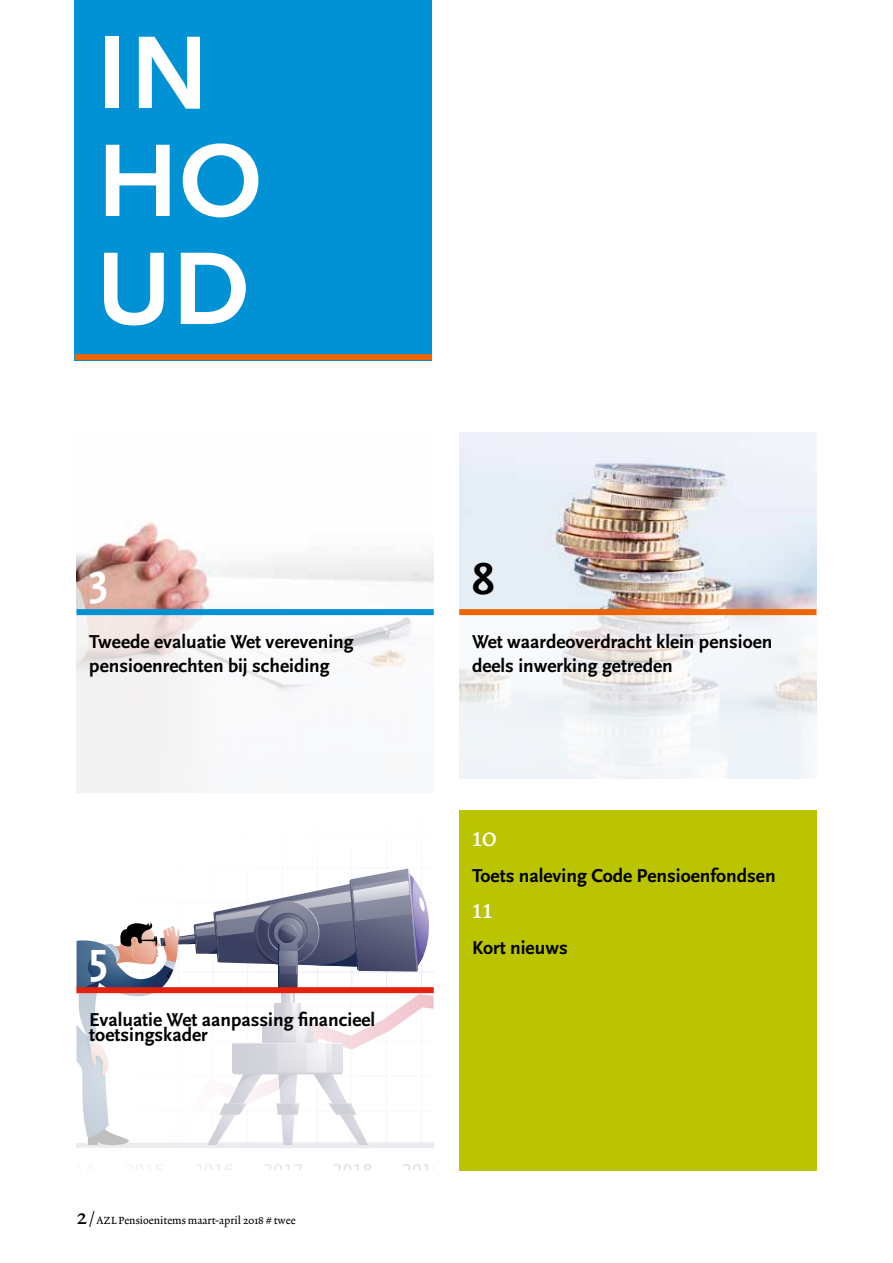
<style>
.page{position:relative;width:893px;height:1263px;background:#fff}
.page>*{position:absolute;margin:0;border:0;box-sizing:border-box;transform-origin:0 0}
.t1{font:700 108px/108px "Scala Sans OT";color:#fff}
.t2{font:700 45px "Scala Sans OT";color:#fff}
.t3{font:700 45px "Scala Sans OT";color:#000}
.t4{font:27px "Lexicon No 2 Roman A";color:#fff}
.t5{font:700 19.5px/24px "Scala Sans OT";color:#000}
.t6{font:10.5px "Lexicon No 2 Roman A";color:#000}
.s1{font-size:21px}
.s2{font-size:18px}
</style>
<div class="page">
<img style="left:77px;top:522px;width:357px;height:87px">
<svg style="left:77px;top:615px;width:357px;height:177px"></svg>
<div style="left:77px;top:609px;width:357px;height:6px;background:#0092d4"></div>
<svg style="left:77px;top:868px;width:357px;height:119px"></svg>
<svg style="left:77px;top:993px;width:357px;height:177px"></svg>
<div style="left:77px;top:987px;width:357px;height:6px;background:#e4200e"></div>
<div style="left:75px;top:0;width:357px;height:360px;background:#0092d4"></div>
<div style="left:75px;top:354px;width:357px;height:6px;background:#ec6502"></div>
<div style="left:459px;top:810px;width:357px;height:360px;background:#bac400"></div>
<img style="left:459px;top:432px;width:357px;height:177px">
<svg style="left:459px;top:615px;width:357px;height:164px;fill:#f1f4f8"></svg>
<div style="left:459px;top:609px;width:357px;height:6px;background:#ec6502"></div>
<h1 class="t1" style="left:96px;top:20px;width:167px">IN<br>HO<br>UD</h1>
<h2 class="t2" style="left:89px;top:554px;width:21px">3</h2>
<p class="t5" style="left:89px;top:630px;width:266px">Tweede evaluatie Wet verevening pensioenrechten bij scheiding</p>
<h2 class="t2" style="left:89px;top:932px;width:20px">5</h2>
<p class="t5" style="left:89px;top:1012px;width:287px;line-height:15px">Evaluatie Wet aanpassing financieel toetsingskader</p>
<p class="t6" style="left:77px;top:1214px;width:221px"><span class="s1">2</span><span class="s2">/</span> AZL Pensioenitems maart-april 2018 # twee</p>
<h2 class="t3" style="left:472px;top:554px;width:24px">8</h2>
<p class="t5" style="left:472px;top:630px;width:302px">Wet waardeoverdracht klein pensioen deels inwerking getreden</p>
<h3 class="t4" style="left:472px;top:821px;width:27px">10</h3>
<p class="t5" style="left:472px;top:864px;width:305px">Toets naleving Code Pensioenfondsen</p>
<h3 class="t4" style="left:472px;top:893px;width:22px">11</h3>
<p class="t5" style="left:472px;top:936px;width:97px">Kort nieuws</p>
</div>
